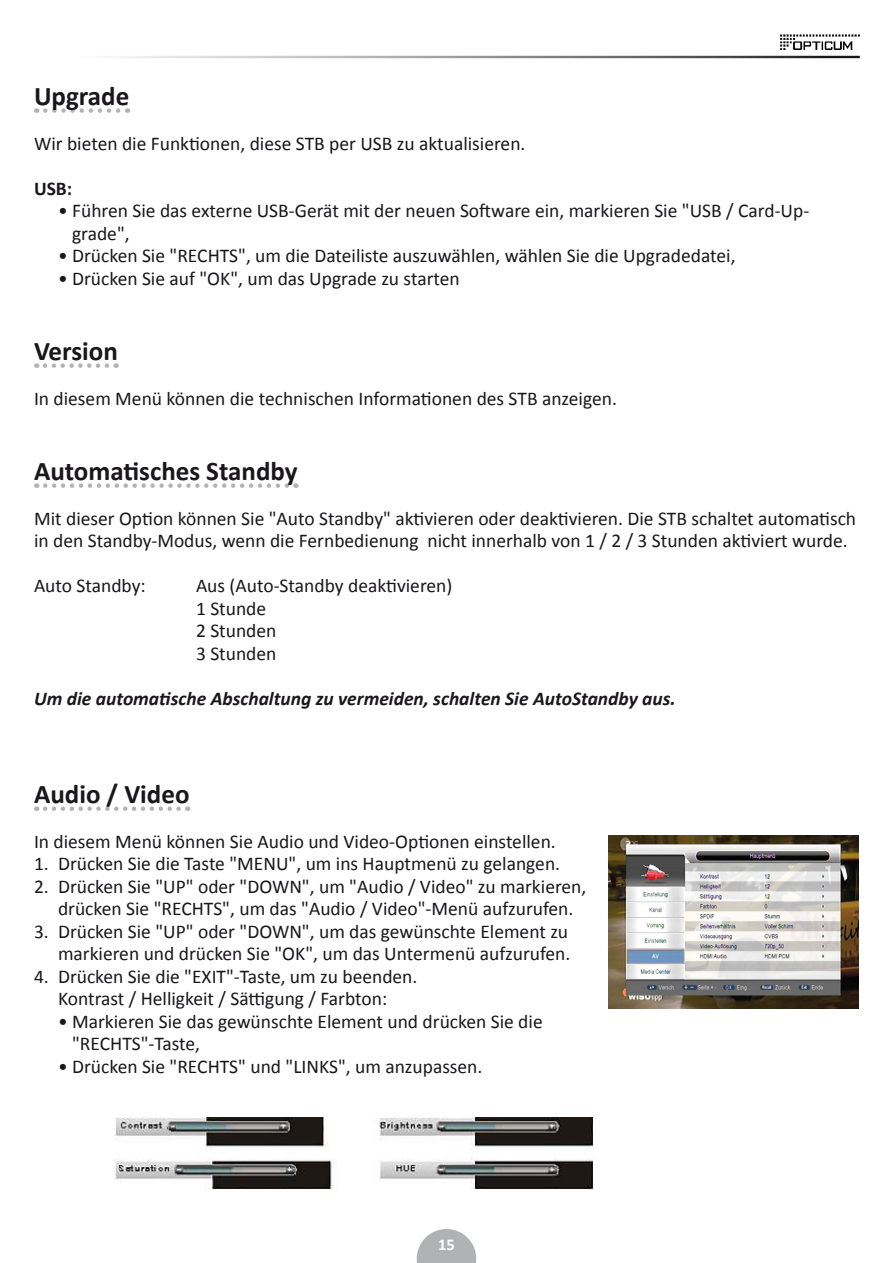
<style>
.page{position:relative;width:893px;height:1263px;background:#fff}
.page>*{position:absolute;margin:0;border:0;box-sizing:border-box;transform-origin:0 0}
.t1{font:700 27px "Calibri";color:#19171b}
.t2{font:19.5px/22.5px "Calibri";color:#19171b}
.t3{font:italic 700 19.5px "Calibri";color:#19171b}
.t4{font:700 19.5px "Calibri";color:#19171b}
.t5{font:700 16.5px "Calibri";color:#fff}
.t6{font:15.15px "Symbol";color:#000}
</style>
<div class="page">
<img style="left:118px;top:56px;width:742px;height:2px">
<img style="left:780px;top:34px;width:80px;height:16px">
<div style="left:854px;top:37px;width:9px;height:5px;background:#fff"></div>
<svg style="left:417px;top:1229px;width:59px;height:34px"></svg>
<svg style="left:37px;top:108px;width:8px;height:5px"></svg>
<svg style="left:45px;top:108px;width:83px;height:5px"></svg>
<svg style="left:37px;top:363px;width:8px;height:5px"></svg>
<svg style="left:45px;top:363px;width:72px;height:5px"></svg>
<svg style="left:37px;top:483px;width:8px;height:5px"></svg>
<svg style="left:45px;top:483px;width:251px;height:5px"></svg>
<svg style="left:37px;top:806px;width:8px;height:5px"></svg>
<svg style="left:45px;top:806px;width:143px;height:5px"></svg>
<img style="left:115px;top:1117px;width:479px;height:72px">
<img style="left:608px;top:836px;width:251px;height:173px">
<h1 class="t1" style="left:34px;top:85px;width:97px">Upgrade</h1>
<p class="t2" style="left:34px;top:132px;width:493px">Wir bieten die Funktionen, diese STB per USB zu aktualisieren.</p>
<p class="t4" style="left:34px;top:176px;width:40px">USB:</p>
<p class="t2" style="left:72px;top:199px;width:739px;text-indent:-14px">• Führen Sie das externe USB-Gerät mit der neuen Software ein, markieren Sie "USB / Card-Up&shy;grade",</p>
<p class="t2" style="left:58px;top:244px;width:679px">• Drücken Sie "RECHTS", um die Dateiliste auszuwählen, wählen Sie die Upgradedatei,</p>
<p class="t2" style="left:58px;top:267px;width:403px">• Drücken Sie auf "OK", um das Upgrade zu starten</p>
<h1 class="t1" style="left:34px;top:340px;width:85px">Version</h1>
<p class="t2" style="left:34px;top:387px;width:584px">In diesem Menü können die technischen Informationen des STB anzeigen.</p>
<h1 class="t1" style="left:34px;top:453px;width:265px">Automatisches Standby</h1>
<p class="t2" style="left:34px;top:507px;width:824px">Mit dieser Option können Sie "Auto Standby" aktivieren oder deaktivieren. Die STB schaltet automatisch in den Standby-Modus, wenn die Fernbedienung nicht innerhalb von 1 / 2 / 3 Stunden aktiviert wurde.</p>
<p class="t2" style="left:34px;top:574px;width:113px">Auto Standby:</p>
<p class="t2" style="left:196px;top:574px;width:258px">Aus (Auto-Standby deaktivieren)<br>1 Stunde<br>2 Stunden<br>3 Stunden</p>
<p class="t3" style="left:34px;top:686px;width:643px">Um die automatische Abschaltung zu vermeiden, schalten Sie AutoStandby aus.</p>
<h1 class="t1" style="left:34px;top:783px;width:157px">Audio / Video</h1>
<p class="t2" style="left:34px;top:830px;width:523px">In diesem Menü können Sie Audio und Video-Optionen einstellen.</p>
<p class="t2" style="left:34px;top:852px;width:528px">1. Drücken Sie die Taste "MENU", um ins Hauptmenü zu gelangen.</p>
<p class="t2" style="left:34px;top:875px;width:554px;text-align:center">2. Drücken Sie "UP" oder "DOWN", um "Audio / Video" zu markieren, drücken Sie "RECHTS", um das "Audio / Video"-Menü aufzurufen.</p>
<p class="t2" style="left:34px;top:920px;width:538px;text-align:right">3. Drücken Sie "UP" oder "DOWN", um das gewünschte Element zu markieren und drücken Sie "OK", um das Untermenü aufzurufen.</p>
<p class="t2" style="left:34px;top:965px;width:385px;text-align:center">4. Drücken Sie die "EXIT"-Taste, um zu beenden.<br>Kontrast / Helligkeit / Sättigung / Farbton:</p>
<p class="t2" style="left:72px;top:1010px;width:472px;text-indent:-14px">• Markieren Sie das gewünschte Element und drücken Sie die "RECHTS"-Taste,</p>
<p class="t2" style="left:58px;top:1055px;width:426px">• Drücken Sie "RECHTS" und "LINKS", um anzupassen.</p>
<p class="t6" style="left:91px;top:1058px;width:8px">•</p>
<p class="t5" style="left:438px;top:1238px;width:18px">15</p>
</div>
